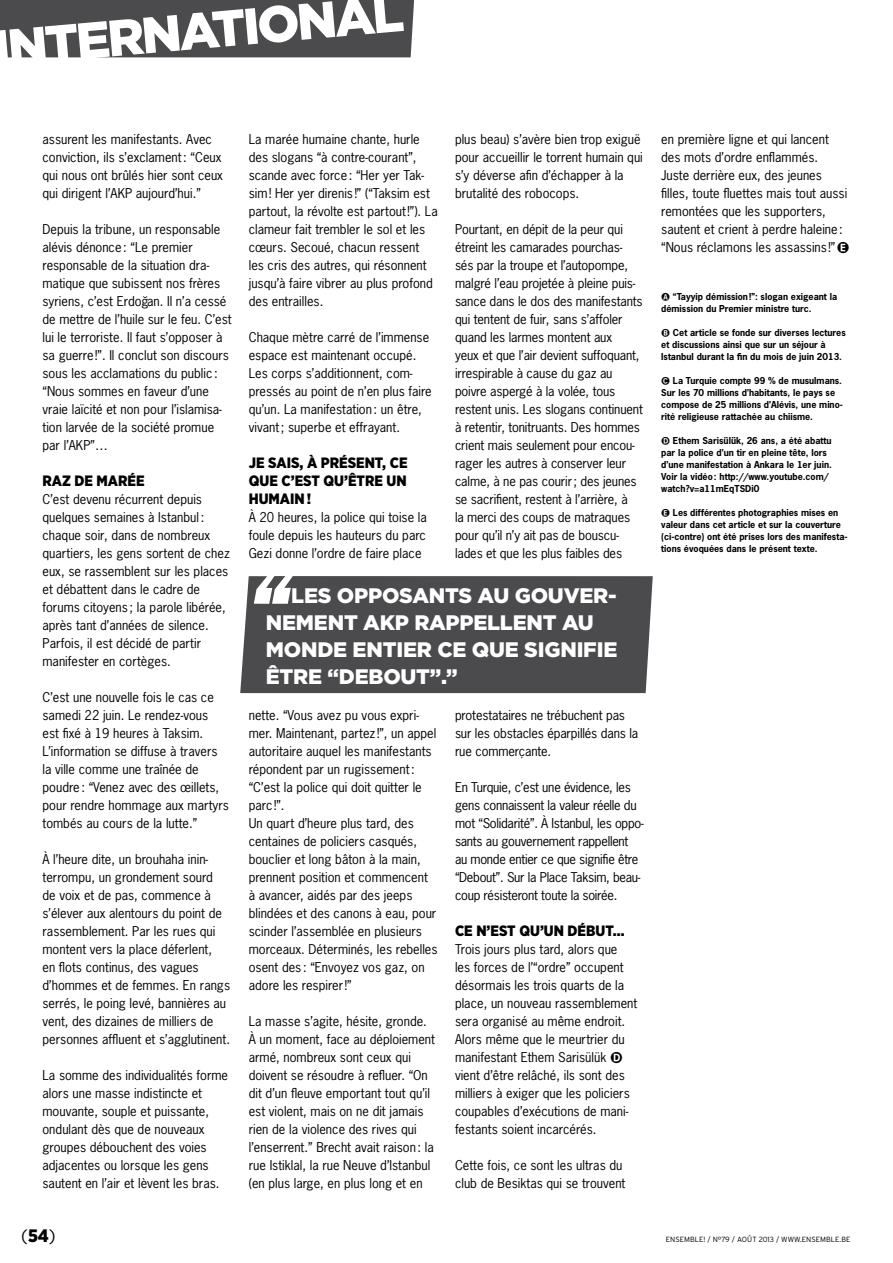
<style>
.page{position:relative;width:893px;height:1263px;background:#fff}
.page>*{position:absolute;margin:0;border:0;box-sizing:border-box;transform-origin:0 0}
.t1{font:900 51px "Gotham";color:#fff}
.t2{font:900 21px/27px "Gotham";letter-spacing:-.01em;color:#fff}
.t3{font:18px "Gotham Narrow";color:#000}
.t4{font:900 15px/18px "Gotham Narrow";color:#000}
.t5{font:12.75px/18px "News Gothic Std";color:#000}
.t6{font:12.75px/18px "News Gothic Std";letter-spacing:-.02em;color:#000}
.t7{font:700 9px/12px "News Gothic Std";color:#000}
.t8{font:300 7.5px "Interstate";color:#000}
.s1{font-weight:900}
</style>
<div class="page">
<div style="left:0;top:0;width:415px;height:57px;background:#4b4b4d"></div>
<div style="left:240px;top:576px;width:413px;height:117px;background:#4b4b4d"></div>
<h1 class="t1" style="left:-9px;top:14px;width:413px;rotate:-5deg">INTERNATIONAL</h1>
<p class="t5" style="left:43px;top:130px;width:182px">assurent les manifestants. Avec conviction, ils s’exclament: “Ceux qui nous ont brûlés hier sont ceux qui dirigent l’AKP aujourd’hui.”</p>
<p class="t5" style="left:43px;top:220px;width:191px">Depuis la tribune, un responsable alévis dénonce: “Le premier responsable de la situation dra&shy;matique que subissent nos frères syriens, c’est Erdog˘an. Il n’a cessé de mettre de l’huile sur le feu. C’est lui le terroriste. Il faut s’opposer à sa guerre!”. Il conclut son discours sous les acclamations du public: “Nous sommes en faveur d’une vraie laïcité et non pour l’islamisa&shy;tion larvée de la société promue par l’AKP”…</p>
<p class="t4" style="left:43px;top:472px;width:102px">RAZ DE MARÉE</p>
<p class="t5" style="left:43px;top:490px;width:189px">C’est devenu récurrent depuis quelques semaines à Istanbul: chaque soir, dans de nombreux quartiers, les gens sortent de chez eux, se rassemblent sur les places et débattent dans le cadre de forums citoyens ; la parole libérée, après tant d’années de silence.<br>Parfois, il est décidé de partir manifester en cortèges.</p>
<p class="t5" style="left:43px;top:688px;width:188px">C’est une nouvelle fois le cas ce samedi 22 juin. Le rendez-vous<br>est fixé à 19 heures à Taksim.<br>L’information se diffuse à travers la ville comme une traînée de poudre: “Venez avec des œillets, pour rendre hommage aux martyrs tombés au cours de la lutte.”</p>
<p class="t5" style="left:43px;top:850px;width:189px">À l’heure dite, un brouhaha inin&shy;terrompu, un grondement sourd<br>de voix et de pas, commence à s’élever aux alentours du point de rassemblement. Par les rues qui montent vers la place déferlent,<br>en flots continus, des vagues d’hommes et de femmes. En rangs serrés, le poing levé, bannières au vent, des dizaines de milliers de personnes affluent et s’agglutinent.</p>
<p class="t5" style="left:43px;top:1066px;width:187px">La somme des individualités forme alors une masse indistincte et mouvante, souple et puissante, ondulant dès que de nouveaux groupes débouchent des voies adjacentes ou lorsque les gens sautent en l’air et lèvent les bras.</p>
<p class="t5" style="left:249px;top:130px;width:191px">La marée humaine chante, hurle des slogans “à contre-courant”, scande avec force: “Her yer Tak&shy;sim! Her yer direnis !” (“Taksim est partout, la révolte est partout!”). La clameur fait trembler le sol et les cœurs. Secoué, chacun ressent<br>les cris des autres, qui résonnent jusqu’à faire vibrer au plus profond des entrailles.</p>
<p class="t5" style="left:249px;top:328px;width:185px">Chaque mètre carré de l’immense espace est maintenant occupé.<br>Les corps s’additionnent, com&shy;pressés au point de n’en plus faire qu’un. La manifestation : un être, vivant; superbe et effrayant.</p>
<p class="t4" style="left:249px;top:454px;width:159px">JE SAIS, À PRÉSENT, CE<br>QUE C’EST QU’ÊTRE UN<br>HUMAIN !</p>
<p class="t5" style="left:249px;top:508px;width:180px;text-align:justify">À 20 heures, la police qui toise la foule depuis les hauteurs du parc Gezi donne l’ordre de faire place</p>
<p class="t5" style="left:455px;top:130px;width:189px">plus beau) s’avère bien trop exiguë pour accueillir le torrent humain qui s’y déverse afin d’échapper à la brutalité des robocops.</p>
<p class="t5" style="left:455px;top:220px;width:189px">Pourtant, en dépit de la peur qui étreint les camarades pourchas&shy;sés par la troupe et l’autopompe, malgré l’eau projetée à pleine puis&shy;sance dans le dos des manifestants qui tentent de fuir, sans s’affoler quand les larmes montent aux<br>yeux et que l’air devient suffoquant, irrespirable à cause du gaz au poivre aspergé à la volée, tous restent unis. Les slogans continuent à retentir, tonitruants. Des hommes crient mais seulement pour encou&shy;rager les autres à conserver leur calme, à ne pas courir; des jeunes se sacrifient, restent à l’arrière, à<br>la merci des coups de matraques pour qu’il n’y ait pas de bouscu&shy;lades et que les plus faibles des</p>
<h2 class="t2" style="left:266px;top:582px;width:352px;text-indent:26px">LES OPPOSANTS AU GOUVER-<br>NEMENT AKP RAPP</h2>
<h2 class="t2" style="left:266px;top:609px;width:353px;text-indent:208px">ELLENT AU<br>MONDE ENTIER CE QUE SIGNIFIE<br>ÊTRE “DEBOUT”.”</h2>
<p class="t5" style="left:249px;top:706px;width:190px">nette. “Vous avez pu vous expri&shy;mer. Maintenant, partez !”, un appel autoritaire auquel les manifestants répondent par un rugissement: “C’est la police qui doit quitter le parc!”.<br>Un quart d’heure plus tard, des centaines de policiers casqués, bouclier et long bâton à la main, prennent position et commencent<br>à avancer, aidés par des jeeps blindées et des canons à eau, pour scinder l’assemblée en plusieurs morceaux. Déterminés, les rebelles osent des : “Envoyez vos gaz, on adore les respirer!”</p>
<p class="t5" style="left:249px;top:1012px;width:188px">La masse s’agite, hésite, gronde.<br>À un moment, face au déploiement armé, nombreux sont ceux qui doivent se résoudre à refluer. “On dit d’un fleuve emportant tout qu’il est violent, mais on ne dit jamais rien de la violence des rives qui l’enserrent.” Brecht avait raison : la rue Istiklal, la rue Neuve d’Istanbul (en plus large, en plus long et en</p>
<p class="t5" style="left:455px;top:706px;width:185px">protestataires ne trébuchent pas sur les obstacles éparpillés dans la rue commerçante.</p>
<p class="t6" style="left:455px;top:778px;width:190px">En Turquie, c’est une évidence, les gens connaissent la valeur réelle du mot “Solidarité”. À Istanbul, les oppo&shy;sants au gouvernement rappellent au monde entier ce que signifie être “Debout”. Sur la Place Taksim, beau&shy;coup résisteront toute la soirée.</p>
<p class="t4" style="left:455px;top:922px;width:171px">CE N’EST QU’UN DÉBUT…</p>
<p class="t5" style="left:455px;top:940px;width:184px">Trois jours plus tard, alors que<br>les forces de l’“ordre” occupent désormais les trois quarts de la place, un nouveau rassemblement sera organisé au même endroit.<br>Alors même que le meurtrier du manifestant Ethem Sarisülük<br>vient d’être relâché, ils sont des milliers à exiger que les policiers coupables d’exécutions de mani&shy;festants soient incarcérés.</p>
<p class="t5" style="left:455px;top:1156px;width:172px">Cette fois, ce sont les ultras du club de Besiktas qui se trouvent</p>
<p class="t5" style="left:661px;top:130px;width:188px">en première ligne et qui lancent des mots d’ordre enflammés.<br>Juste derrière eux, des jeunes filles, toute fluettes mais tout aussi remontées que les supporters, sautent et crient à perdre haleine: “Nous réclamons les assassins !”</p>
<p class="t7" style="left:661px;top:290px;width:177px;text-indent:12px">“Tayyip démission!”: slogan exigeant la démission du Premier ministre turc.</p>
<p class="t7" style="left:661px;top:326px;width:186px;text-indent:12px">Cet article se fonde sur diverses lectures et discussions ainsi que sur un séjour à<br>Istanbul durant la fin du mois de juin 2013.</p>
<p class="t7" style="left:661px;top:374px;width:183px;text-indent:12px">La Turquie compte 99 % de musulmans.<br>Sur les 70 millions d’habitants, le pays se compose de 25 millions d’Alévis, une mino&shy;rité religieuse rattachée au chiisme.</p>
<p class="t7" style="left:661px;top:434px;width:172px;text-indent:12px">Ethem Sarisülük, 26 ans, a été abattu par la police d’un tir en pleine tête, lors d’une manifestation à Ankara le 1er juin.<br>Voir la vidéo: http://www.youtube.com/ watch?v=a11mEqTSDi0</p>
<p class="t7" style="left:661px;top:506px;width:188px;text-indent:12px">Les différentes photographies mises en valeur dans cet article et sur la couverture (ci-contre) ont été prises lors des manifesta&shy;tions évoquées dans le présent texte.</p>
<h3 class="t3" style="left:21px;top:1224px;width:36px">(<span class="s1">54</span>)</h3>
<p class="t8" style="left:666px;top:1235px;width:186px">ENSEMBLE! / N°79 / AOÛT 2013 / WWW.ENSEMBLE.BE</p>
</div>
